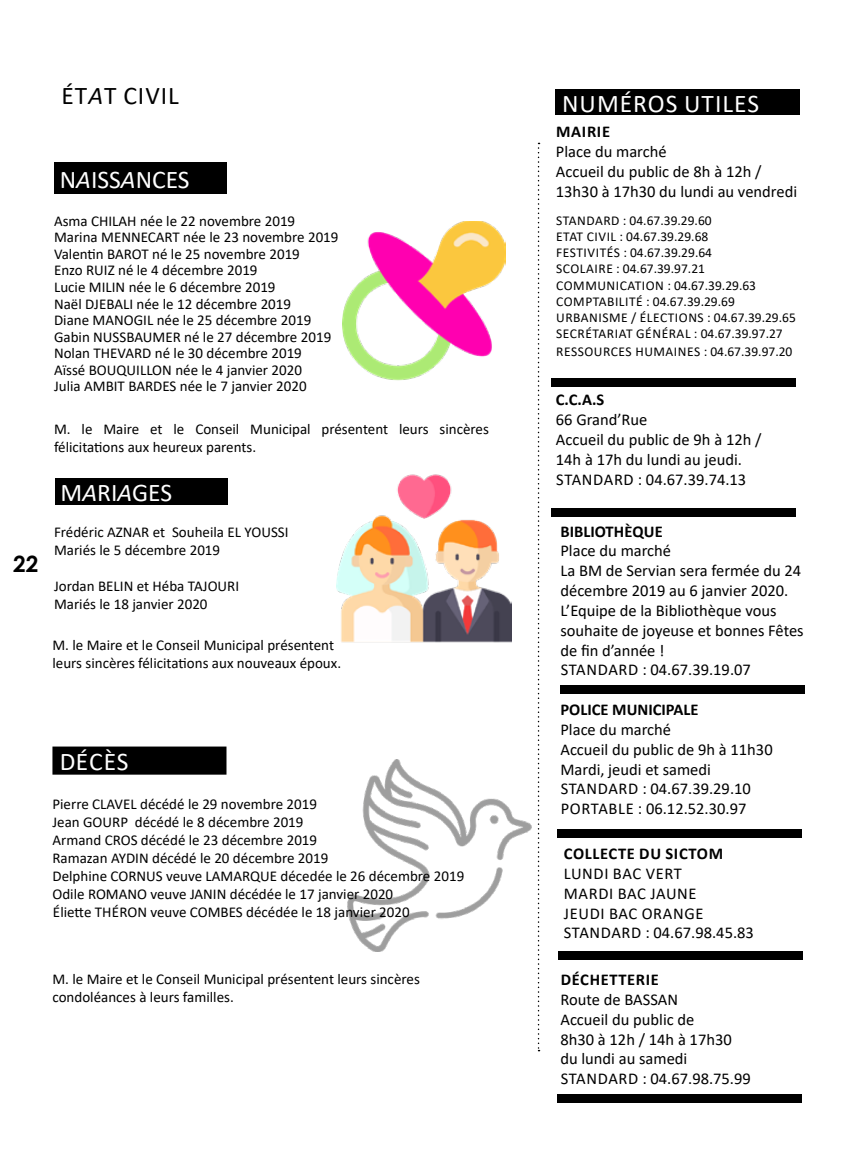
<style>
.page{position:relative;width:851px;height:1149px;background:#fff}
.page>*{position:absolute;margin:0;border:0;box-sizing:border-box;transform-origin:0 0}
.t1{font:25.5px "Calibri";letter-spacing:.03em;color:#fff}
.t2{font:25.5px "Calibri";letter-spacing:.04em;color:#000}
.t3{font:700 22.5px "Century Gothic";color:#000}
.t4{font:16.5px/19.8px "Calibri";color:#000}
.t5{font:16.5px/19.8px "Calibri";letter-spacing:.04em;color:#000}
.t6{font:700 16.5px "Calibri";letter-spacing:.025em;color:#000}
.t7{font:700 16.5px "Calibri";color:#000}
.t8{font:15px/18px "Calibri";color:#000}
.t9{font:13.5px/16.2px "Calibri";letter-spacing:.04em;color:#000}
.s1{font-style:italic}
</style>
<div class="page">
<img style="left:347px;top:759px;width:185px;height:192px">
<img style="left:342px;top:221px;width:164px;height:160px">
<div style="left:54px;top:162px;width:172px;height:32px;background:#000"></div>
<div style="left:55px;top:477px;width:172px;height:27px;background:#000"></div>
<div style="left:53px;top:747px;width:173px;height:26px;background:#000"></div>
<div style="left:52px;top:746px;width:174px;height:28px;border:2px solid #000"></div>
<img style="left:337px;top:474px;width:174px;height:169px">
<div style="left:556px;top:89px;width:243px;height:26px;background:#000"></div>
<div style="left:551px;top:378px;width:244px;height:9px;background:#000"></div>
<div style="left:551px;top:508px;width:244px;height:9px;background:#000"></div>
<div style="left:560px;top:684px;width:244px;height:9px;background:#000"></div>
<div style="left:557px;top:828px;width:244px;height:9px;background:#000"></div>
<div style="left:557px;top:1094px;width:244px;height:8px;background:#000"></div>
<svg style="left:537px;top:143px;width:2px;height:907px"></svg>
<div style="left:558px;top:951px;width:244px;height:9px;background:#000"></div>
<h1 class="t2" style="left:61px;top:78px;width:119px">ÉT<span class="s1">A</span>T CIVIL</h1>
<h2 class="t3" style="left:13px;top:546px;width:27px">22</h2>
<h1 class="t1" style="left:60px;top:161px;width:131px">N<span class="s1">A</span>ISS<span class="s1">A</span>NCES</h1>
<p class="t8" style="left:54px;top:212px;width:286px;line-height:16.5px">Asma CHILAH née le 22 novembre 2019<br>Marina MENNECART née le 23 novembre 2019<br>Valentin BAROT né le 25 novembre 2019<br>Enzo RUIZ né le 4 décembre 2019<br>Lucie MILIN née le 6 décembre 2019<br>Naël DJEBALI née le 12 décembre 2019<br>Diane MANOGIL née le 25 décembre 2019<br>Gabin NUSSBAUMER né le 27 décembre 2019<br>Nolan THEVARD né le 30 décembre 2019<br>Aïssé BOUQUILLON née le 4 janvier 2020<br>Julia AMBIT BARDES née le 7 janvier 2020</p>
<p class="t8" style="left:54px;top:419px;width:436px">M. le Maire et le Conseil Municipal présentent leurs sincères félicitations aux heureux parents.</p>
<h1 class="t1" style="left:61px;top:474px;width:113px">M<span class="s1">A</span>RI<span class="s1">A</span>GES</h1>
<p class="t8" style="left:54px;top:522px;width:236px">Frédéric AZNAR et Souheila EL YOUSSI<br>Mariés le 5 décembre 2019</p>
<p class="t8" style="left:54px;top:576px;width:187px">Jordan BELIN et Héba TAJOURI<br>Mariés le 18 janvier 2020</p>
<p class="t8" style="left:52px;top:635px;width:290px">M. le Maire et le Conseil Municipal présentent leurs sincères félicitations aux nouveaux époux.</p>
<h1 class="t1" style="left:60px;top:743px;width:70px">DÉCÈS</h1>
<p class="t8" style="left:52px;top:794px;width:413px">Pierre CLAVEL décédé le 29 novembre 2019<br>Jean GOURP décédé le 8 décembre 2019<br>Armand CROS décédé le 23 décembre 2019<br>Ramazan AYDIN décédé le 20 décembre 2019<br>Delphine CORNUS veuve LAMARQUE décedée le 26 décembre 2019<br>Odile ROMANO veuve JANIN décédée le 17 janvier 2020<br>Éliette THÉRON veuve COMBES décédée le 18 janvier 2020</p>
<p class="t8" style="left:52px;top:969px;width:369px">M. le Maire et le Conseil Municipal présentent leurs sincères condoléances à leurs familles.</p>
<h1 class="t1" style="left:562px;top:85px;width:198px">NUMÉROS UTILES</h1>
<p class="t6" style="left:556px;top:120px;width:55px">MAIRIE</p>
<p class="t4" style="left:556px;top:141px;width:243px">Place du marché<br>Accueil du public de 8h à 12h /<br>13h30 à 17h30 du lundi au vendredi</p>
<p class="t9" style="left:556px;top:212px;width:241px">STANDARD : 04.67.39.29.60<br>ETAT CIVIL : 04.67.39.29.68<br>FESTIVITÉS : 04.67.39.29.64<br>SCOLAIRE : 04.67.39.97.21<br>COMMUNICATION : 04.67.39.29.63<br>COMPTABILITÉ : 04.67.39.29.69<br>URBANISME / ÉLECTIONS : 04.67.39.29.65<br>SECRÉTARIAT GÉNÉRAL : 04.67.39.97.27</p>
<p class="t9" style="left:556px;top:343px;width:238px">RESSOURCES HUMAINES : 04.67.39.97.20</p>
<p class="t6" style="left:556px;top:388px;width:50px">C.C.A.S</p>
<p class="t4" style="left:556px;top:409px;width:207px">66 Grand’Rue<br>Accueil du public de 9h à 12h /<br>14h à 17h du lundi au jeudi.<br>STANDARD : 04.67.39.74.13</p>
<p class="t7" style="left:560px;top:519px;width:104px">BIBLIOTHÈQUE</p>
<p class="t4" style="left:560px;top:540px;width:245px">Place du marché<br>La BM de Servian sera fermée du 24 décembre 2019 au 6 janvier 2020.<br>L’Equipe de la Bibliothèque vous souhaite de joyeuse et bonnes Fêtes de fin d’année !<br>STANDARD : 04.67.39.19.07</p>
<p class="t7" style="left:560px;top:697px;width:140px">POLICE MUNICIPALE</p>
<p class="t4" style="left:560px;top:719px;width:214px">Place du marché<br>Accueil du public de 9h à 11h30<br>Mardi, jeudi et samedi<br>STANDARD : 04.67.39.29.10<br>PORTABLE : 06.12.52.30.97</p>
<p class="t6" style="left:563px;top:841px;width:161px">COLLECTE DU SICTOM</p>
<p class="t5" style="left:563px;top:862px;width:191px">LUNDI BAC VERT<br>MARDI BAC JAUNE<br>JEUDI BAC ORANGE<br>STANDARD : 04.67.98.45.83</p>
<p class="t6" style="left:560px;top:967px;width:100px">DÉCHETTERIE</p>
<p class="t4" style="left:560px;top:988px;width:192px">Route de BASSAN<br>Accueil du public de<br>8h30 à 12h / 14h à 17h30 du lundi au samedi<br>STANDARD : 04.67.98.75.99</p>
</div>
